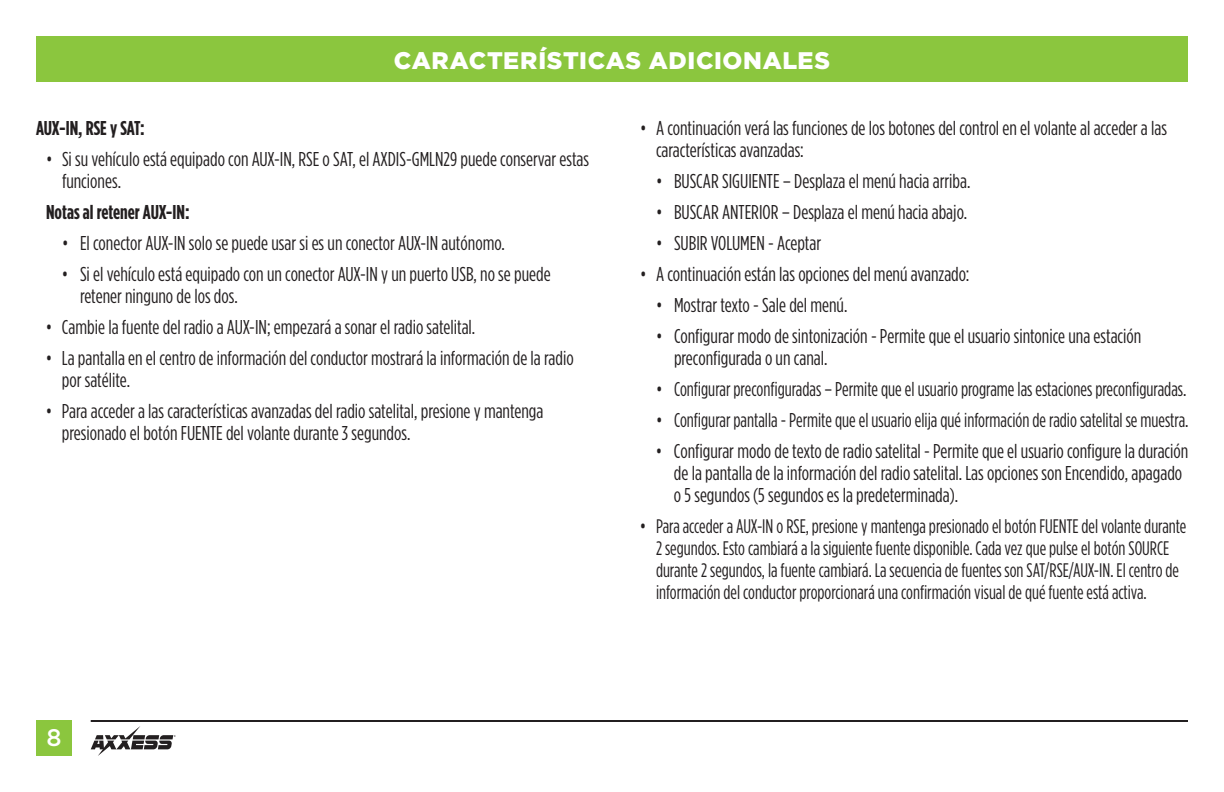
<style>
.page{position:relative;width:1224px;height:792px;background:#fff}
.page>*{position:absolute;margin:0;border:0;box-sizing:border-box;transform-origin:0 0}
.t1{font:900 24px "Gotham";letter-spacing:.025em;color:#fff}
.t2{font:500 24px "Gotham";color:#fff}
.t3{font:20px/22px "Gotham Condensed";color:#231f20}
.t4{font:700 20px "Gotham Condensed";color:#231f20}
.t5{font:19.6px/22px "Gotham Condensed";color:#231f20;scale:.95 1}
.s1{font-size:20px}
</style>
<div class="page">
<div style="left:36px;top:36px;width:1152px;height:45px;background:#8bc63e"></div>
<div style="left:36px;top:720px;width:36px;height:36px;background:#8bc63e"></div>
<hr style="left:91px;top:720px;width:1097px;height:2px;background:#231f20">
<svg style="left:91px;top:726px;width:85px;height:30px"></svg>
<p class="t1" style="left:394px;top:46px;width:438px">CARACTERÍSTICAS ADICIONALES</p>
<p class="t4" style="left:36px;top:117px;width:110px">AUX-IN, RSE y SAT:</p>
<p class="t3" style="left:62px;top:148px;width:529px;text-indent:-16px">• Si su vehículo está equipado con AUX-IN, RSE o SAT, el AXDIS-GMLN29 puede conservar estas funciones.</p>
<p class="t4" style="left:46px;top:201px;width:145px">Notas al retener AUX-IN:</p>
<p class="t3" style="left:62px;top:232px;width:444px">• El conector AUX-IN solo se puede usar si es un conector AUX-IN autónomo.</p>
<p class="t3" style="left:80px;top:263px;width:472px;text-indent:-18px">• Si el vehículo está equipado con un conector AUX-IN y un puerto USB, no se puede retener ninguno de los dos.</p>
<p class="t3" style="left:46px;top:316px;width:431px">• Cambie la fuente del radio a AUX-IN; empezará a sonar el radio satelital.</p>
<p class="t3" style="left:62px;top:347px;width:513px;text-indent:-16px">• La pantalla en el centro de información del conductor mostrará la información de la radio por satélite.</p>
<p class="t3" style="left:62px;top:400px;width:483px;text-indent:-16px">• Para acceder a las características avanzadas del radio satelital, presione y mantenga presionado el botón FUENTE del volante durante 3 segundos.</p>
<p class="t2" style="left:46px;top:724px;width:17px">8</p>
<p class="t3" style="left:656px;top:117px;width:513px;text-indent:-16px">• A continuación verá las funciones de los botones del control en el volante al acceder a las características avanzadas:</p>
<p class="t3" style="left:656px;top:170px;width:316px">• BUSCAR SIGUIENTE – Desplaza el menú hacia arriba.</p>
<p class="t3" style="left:656px;top:201px;width:313px">• BUSCAR ANTERIOR – Desplaza el menú hacia abajo.</p>
<p class="t3" style="left:656px;top:232px;width:167px">• SUBIR VOLUMEN - Aceptar</p>
<p class="t3" style="left:640px;top:263px;width:331px">• A continuación están las opciones del menú avanzado:</p>
<p class="t3" style="left:656px;top:294px;width:193px">• Mostrar texto - Sale del menú.</p>
<p class="t3" style="left:674px;top:325px;width:469px;text-indent:-18px">• Configurar modo de sintonización - Permite que el usuario sintonice una estación preconfigurada o un canal.</p>
<p class="t3" style="left:656px;top:378px;width:532px">• Configurar preconfiguradas – Permite que el usuario programe las estaciones preconfiguradas.</p>
<p class="t3" style="left:656px;top:409px;width:534px">• Configurar pantalla - Permite que el usuario elija qué información de radio satelital se muestra.</p>
<p class="t3" style="left:674px;top:440px;width:516px;text-indent:-18px">• Configurar modo de texto de radio satelital - Permite que el usuario configure la duración de la pantalla de la información del radio satelital. Las opciones son Encendido, apagado o 5 segundos (5 segundos es la predeterminada).</p>
<p class="t5" style="left:656px;top:515px;width:560px;text-indent:-16px"><span class="s1">•</span> Para acceder a AUX-IN o RSE, presione y mantenga presionado el botón FUENTE del volante durante 2 segundos. Esto cambiará a la siguiente fuente disponible. Cada vez que pulse el botón SOURCE durante 2 segundos, la fuente cambiará. La secuencia de fuentes son SAT/RSE/AUX-IN. El centro de información del conductor proporcionará una confirmación visual de qué fuente está activa.</p>
</div>
